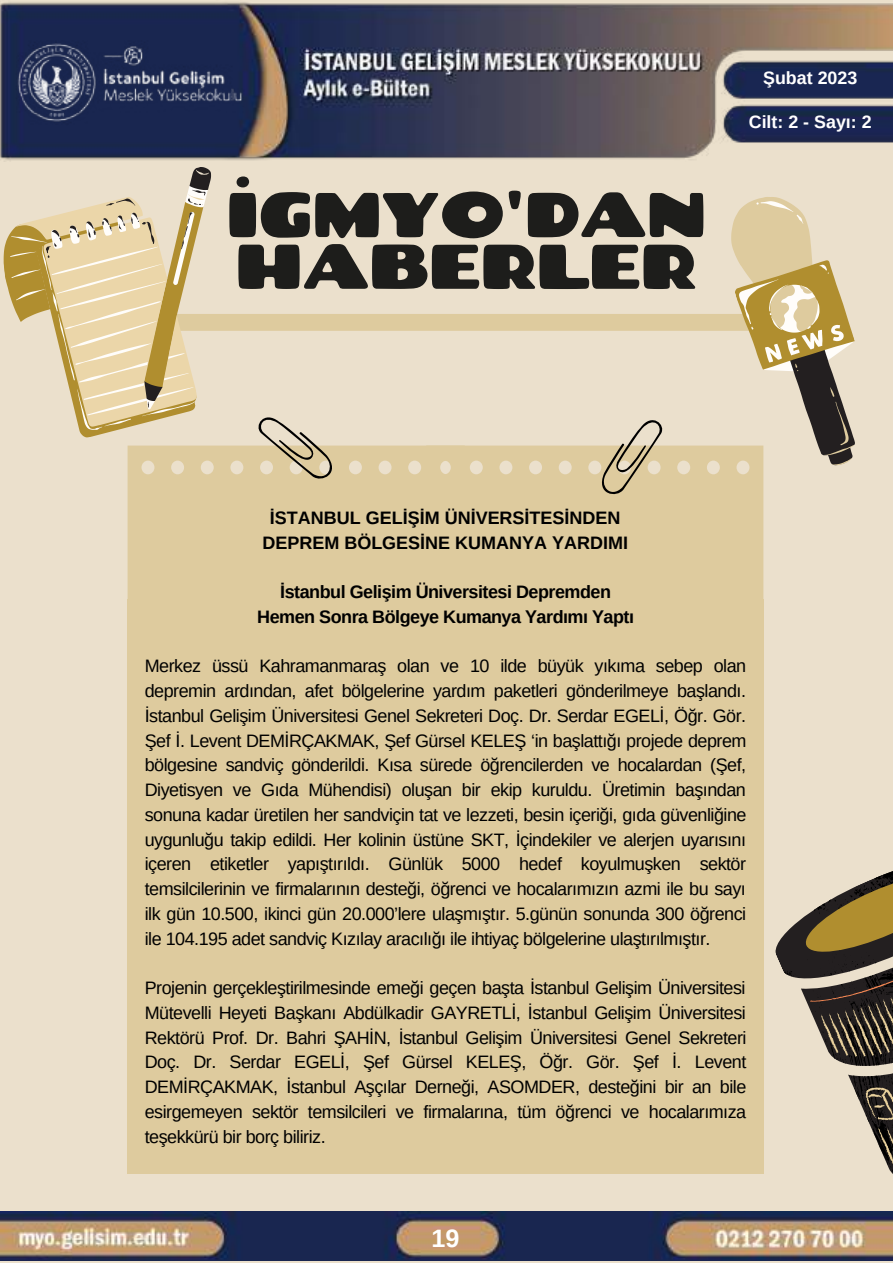
<style>
.page{position:relative;width:893px;height:1264px;background:#fff}
.page>*{position:absolute;margin:0;border:0;box-sizing:border-box;transform-origin:0 0}
.t1{font:63px/51.8px "Chango";letter-spacing:-.025em;color:#1d1d1b}
.t2{font:700 25.2px "Arimo";color:#fff}
.t3{font:18px/24.8px "Arimo";letter-spacing:-.03em;color:#000;text-align:justify}
.t4{font:700 18px/24.8px "Arimo";letter-spacing:-.025em;color:#000;text-align:center}
.t5{font:700 18px/24.8px "Arimo";color:#000;text-align:center}
.t6{font:700 17.85px "Arimo";color:#fff}
</style>
<div class="page">
<div style="left:0;top:0;width:892px;height:1262px;background:#ebe0cc"></div>
<div style="left:91px;top:314px;width:726px;height:17px;background:#decb9e"></div>
<svg style="left:731px;top:197px;width:124px;height:280px"></svg>
<svg style="left:3px;top:220px;width:160px;height:218px"></svg>
<svg style="left:38px;top:167px;width:174px;height:251px"></svg>
<div style="left:128px;top:445px;width:298px;height:154px;background:#decb9e"></div>
<img style="left:0;top:1211px;width:892px;height:49px">
<img style="left:0;top:2px;width:892px;height:160px">
<img style="left:4px;top:16px;width:248px;height:129px">
<div style="left:426px;top:445px;width:337px;height:154px;background:#decb9e"></div>
<svg style="left:594px;top:420px;width:73px;height:82px"></svg>
<div style="left:127px;top:599px;width:636px;height:574px;background:#decb9e"></div>
<svg style="left:249px;top:417px;width:93px;height:82px"></svg>
<svg style="left:763px;top:835px;width:129px;height:401px"></svg>
<svg style="left:784px;top:858px;width:108px;height:371px"></svg>
<h1 class="t1" style="left:225px;top:187px;width:483px">İ GMYO'DAN<br>HABERLER</h1>
<p class="t6" style="left:763px;top:68px;width:96px">Şubat 2023</p>
<p class="t6" style="left:748px;top:112px;width:124px">Cilt: 2 - Sayı: 2</p>
<p class="t5" style="left:262px;top:505px;width:367px">İSTANBUL GELİŞİM ÜNİVERSİTESİNDEN<br>DEPREM BÖLGESİNE KUMANYA YARDIMI</p>
<p class="t4" style="left:257px;top:579px;width:378px">İstanbul Gelişim Üniversitesi Depremden<br>Hemen Sonra Bölgeye Kumanya Yardımı Yaptı</p>
<p class="t3" style="left:145px;top:653px;width:603px">Merkez üssü Kahramanmaraş olan ve 10 ilde büyük yıkıma sebep olan depremin ardından, afet bölgelerine yardım paketleri gönderilmeye başlandı.<br>İstanbul Gelişim Üniversitesi Genel Sekreteri Doç. Dr. Serdar EGELİ, Öğr. Gör.<br>Şef İ. Levent DEMİRÇAKMAK, Şef Gürsel KELEŞ ‘in başlattığı projede deprem bölgesine sandviç gönderildi. Kısa sürede öğrencilerden ve hocalardan (Şef, Diyetisyen ve Gıda Mühendisi) oluşan bir ekip kuruldu. Üretimin başından sonuna kadar üretilen her sandviçin tat ve lezzeti, besin içeriği, gıda güvenliğine uygunluğu takip edildi. Her kolinin üstüne SKT, İçindekiler ve alerjen uyarısını içeren etiketler yapıştırıldı. Günlük 5000 hedef koyulmuşken sektör temsilcilerinin ve firmalarının desteği, öğrenci ve hocalarımızın azmi ile bu sayı ilk gün 10.500, ikinci gün 20.000’lere ulaşmıştır. 5.günün sonunda 300 öğrenci ile 104.195 adet sandviç Kızılay aracılığı ile ihtiyaç bölgelerine ulaştırılmıştır.</p>
<p class="t3" style="left:145px;top:975px;width:603px">Projenin gerçekleştirilmesinde emeği geçen başta İstanbul Gelişim Üniversitesi Mütevelli Heyeti Başkanı Abdülkadir GAYRETLİ, İstanbul Gelişim Üniversitesi Rektörü Prof. Dr. Bahri ŞAHİN, İstanbul Gelişim Üniversitesi Genel Sekreteri Doç. Dr. Serdar EGELİ, Şef Gürsel KELEŞ, Öğr. Gör. Şef İ. Levent DEMİRÇAKMAK, İstanbul Aşçılar Derneği, ASOMDER, desteğini bir an bile esirgemeyen sektör temsilcileri ve firmalarına, tüm öğrenci ve hocalarımıza teşekkürü bir borç biliriz.</p>
<h2 class="t2" style="left:431px;top:1224px;width:29px">19</h2>
</div>
